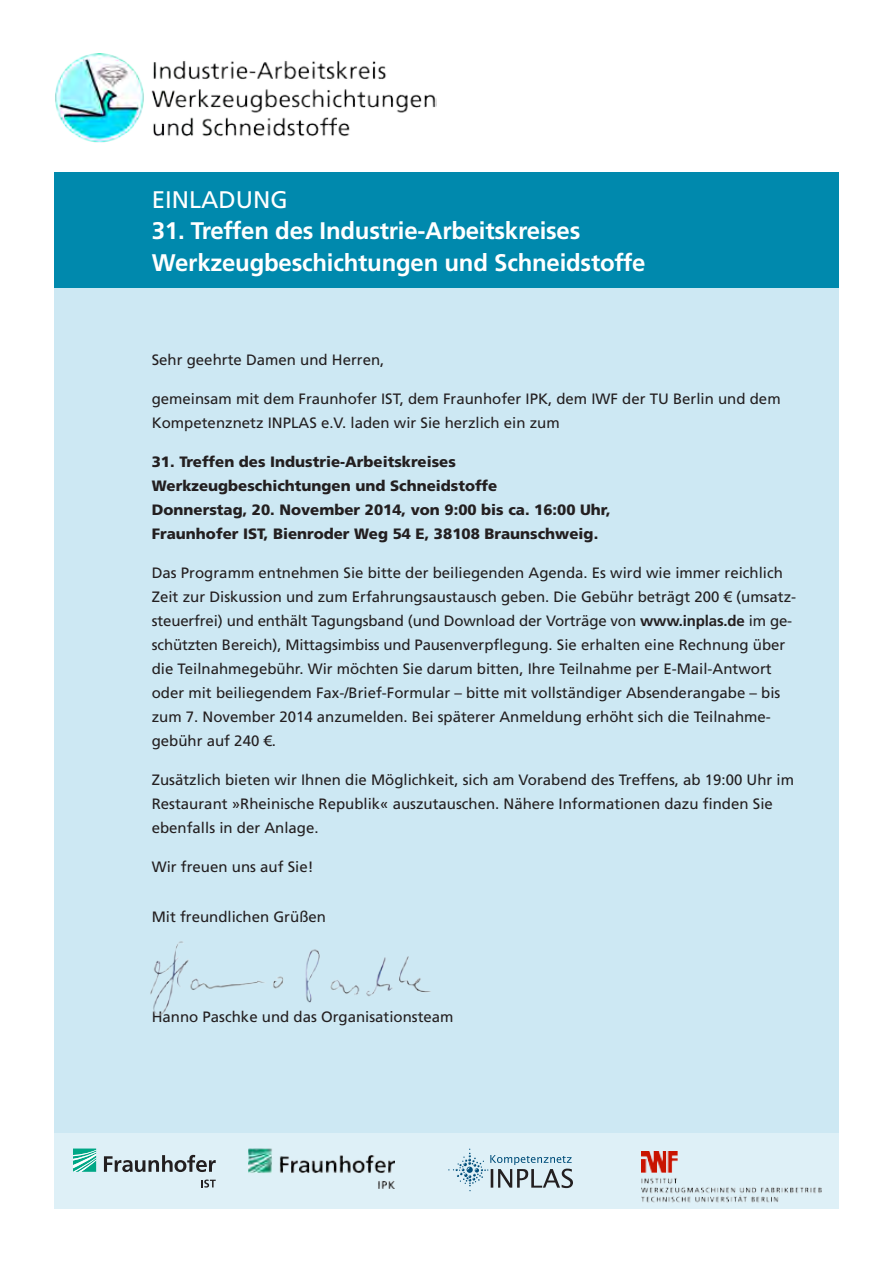
<style>
.page{position:relative;width:893px;height:1263px;background:#fff}
.page>*{position:absolute;margin:0;border:0;box-sizing:border-box;transform-origin:0 0}
.Subheadline_Sans_bol{font:700 24px "Frutiger LT Com";letter-spacing:-.01em;color:#fff}
.Subheadline_Sans_bol-2{font:24px "Frutiger LT Com";color:#fff}
.t1{font:15px/24px "Frutiger LT Com";color:#231f20}
.t2{font:900 15px "Frutiger LT Com";color:#231f20}
.s1{font-weight:700}
</style>
<div class="page">
<div style="left:54px;top:218px;width:785px;height:991px;background:#cde8f3"></div>
<img style="left:55px;top:53px;width:382px;height:90px">
<div style="left:54px;top:172px;width:785px;height:116px;background:#0089ad"></div>
<div style="left:54px;top:1133px;width:785px;height:76px;background:#def0f7"></div>
<img style="left:248px;top:1148px;width:146px;height:40px">
<img style="left:641px;top:1151px;width:37px;height:22px">
<img style="left:641px;top:1178px;width:181px;height:25px">
<svg style="left:448px;top:1148px;width:125px;height:43px"></svg>
<svg style="left:73px;top:1148px;width:23px;height:24px"></svg>
<svg style="left:104px;top:1155px;width:112px;height:17px"></svg>
<svg style="left:201px;top:1179px;width:15px;height:8px"></svg>
<img style="left:150px;top:941px;width:281px;height:75px">
<p class="Subheadline_Sans_bol-2" style="left:152px;top:186px;width:137px">EINLADUNG</p>
<p class="Subheadline_Sans_bol" style="left:152px;top:217px;width:430px">31. Treffen des Industrie-Arbeitskreises</p>
<p class="Subheadline_Sans_bol" style="left:152px;top:249px;width:495px">Werkzeugbeschichtungen und Schneidstoffe</p>
<p class="t1" style="left:152px;top:348px;width:234px">Sehr geehrte Damen und Herren,</p>
<p class="t1" style="left:152px;top:387px;width:630px">gemeinsam mit dem Fraunhofer IST, dem Fraunhofer IPK, dem IWF der TU Berlin und dem<br>Kompetenznetz INPLAS e.V. laden wir Sie herzlich ein zum</p>
<p class="t2" style="left:152px;top:453px;width:306px">31. Treffen des Industrie-Arbeitskreises</p>
<p class="t2" style="left:152px;top:477px;width:347px">Werkzeugbeschichtungen und Schneidstoffe</p>
<p class="t2" style="left:152px;top:501px;width:461px">Donnerstag, 20. November 2014, von 9:00 bis ca. 16:00 Uhr,</p>
<p class="t2" style="left:152px;top:525px;width:448px">Fraunhofer IST, Bienroder Weg 54 E, 38108 Braunschweig.</p>
<p class="t1" style="left:152px;top:561px;width:646px">Das Programm entnehmen Sie bitte der beiliegenden Agenda. Es wird wie immer reichlich Zeit zur Diskussion und zum Erfahrungsaustausch geben. Die Gebühr beträgt 200 € (umsatz&shy;steuerfrei) und enthält Tagungsband (und Download der Vorträge von <span class="s1">www.inplas.de</span> im ge&shy;schützten Bereich), Mittagsimbiss und Pausenverpflegung. Sie erhalten eine Rechnung über die Teilnahmegebühr. Wir möchten Sie darum bitten, Ihre Teilnahme per E-Mail-Antwort oder mit beiliegendem Fax-/Brief-Formular – bitte mit vollständiger Absenderangabe – bis zum 7. November 2014 anzumelden. Bei späterer Anmeldung erhöht sich die Teilnahme&shy;gebühr auf 240 €.</p>
<p class="t1" style="left:152px;top:768px;width:644px">Zusätzlich bieten wir Ihnen die Möglichkeit, sich am Vorabend des Treffens, ab 19:00 Uhr im<br>Restaurant »Rheinische Republik« auszutauschen. Nähere Informationen dazu finden Sie ebenfalls in der Anlage.</p>
<p class="t1" style="left:152px;top:855px;width:163px">Wir freuen uns auf Sie!</p>
<p class="t1" style="left:152px;top:905px;width:176px">Mit freundlichen Grüßen</p>
<p class="t1" style="left:152px;top:1005px;width:303px">Hanno Paschke und das Organisationsteam</p>
</div>
